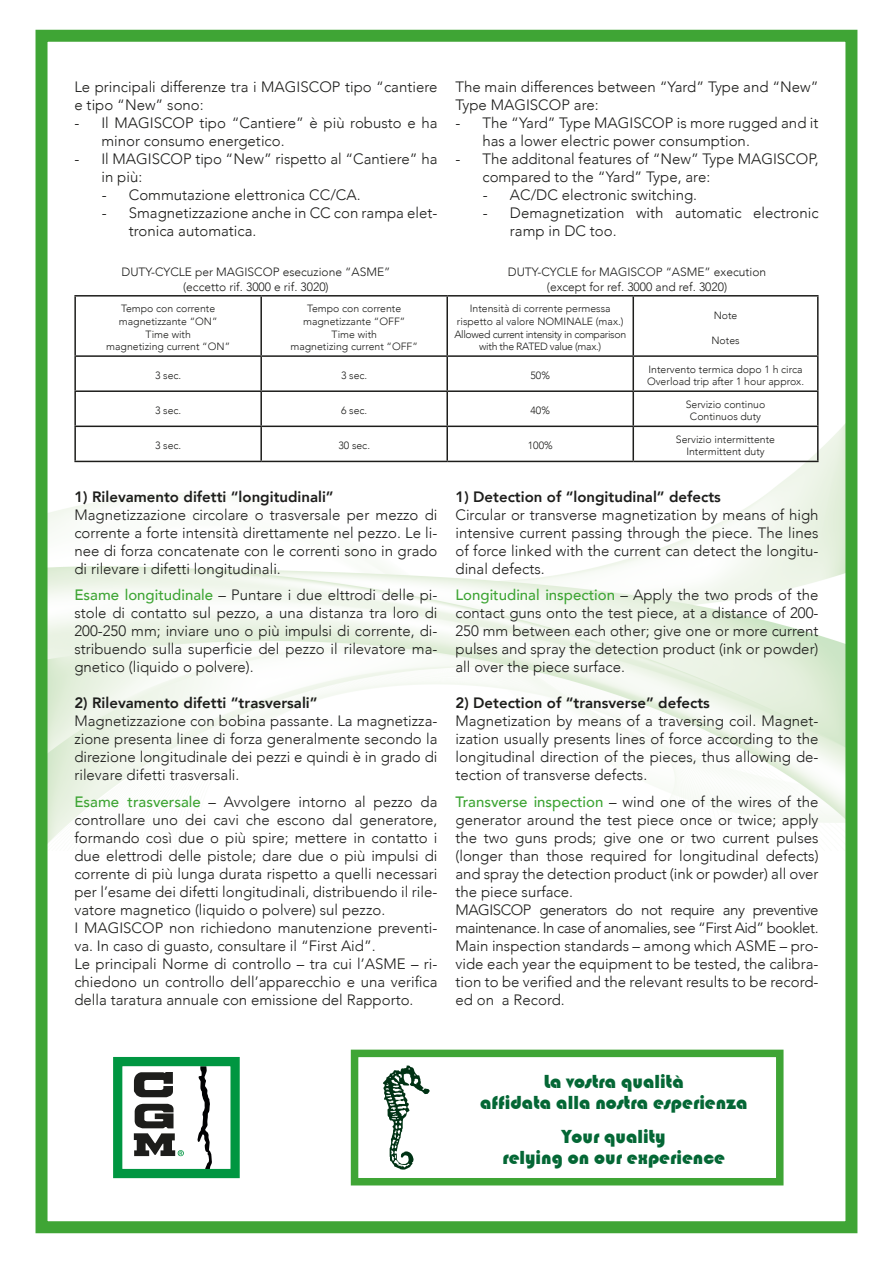
<style>
.page{position:relative;width:893px;height:1263px;background:#fff}
.page>*{position:absolute;margin:0;border:0;box-sizing:border-box;transform-origin:0 0}
.t1{font:19.5px/21px "Bauhaus 93";color:#046735;text-align:center}
.t2{font:300 15px/18px "Avenir";color:#1d1d1b}
.t3{font:800 15px "Avenir";color:#1d1d1b}
.t4{font:300 12px/14.4px "Avenir";color:#1d1d1b;text-align:center}
.t5{font:300 10.5px/12.6px "Avenir";color:#1d1d1b;text-align:center}
.t6{font:300 10.5px/12.6px "Avenir";letter-spacing:-.025em;color:#1d1d1b;text-align:center}
.s1{font-weight:500;color:#3fa535}
</style>
<div class="page">
<div style="left:36px;top:30px;width:821px;height:1203px;border:12px solid #3fa535"></div>
<hr style="left:74px;top:295px;width:187px;height:2px;background:#1d1d1b">
<hr style="left:74px;top:297px;width:2px;height:58px;background:#1d1d1b">
<hr style="left:261px;top:295px;width:186px;height:2px;background:#1d1d1b">
<hr style="left:260px;top:297px;width:2px;height:58px;background:#1d1d1b">
<hr style="left:447px;top:295px;width:186px;height:2px;background:#1d1d1b">
<hr style="left:446px;top:297px;width:2px;height:58px;background:#1d1d1b">
<hr style="left:633px;top:295px;width:186px;height:2px;background:#1d1d1b">
<hr style="left:632px;top:297px;width:2px;height:58px;background:#1d1d1b">
<hr style="left:817px;top:297px;width:2px;height:58px;background:#1d1d1b">
<hr style="left:74px;top:355px;width:187px;height:2px;background:#1d1d1b">
<hr style="left:74px;top:357px;width:2px;height:33px;background:#1d1d1b">
<hr style="left:261px;top:355px;width:186px;height:2px;background:#1d1d1b">
<hr style="left:260px;top:357px;width:2px;height:33px;background:#1d1d1b">
<hr style="left:447px;top:355px;width:186px;height:2px;background:#1d1d1b">
<hr style="left:446px;top:357px;width:2px;height:33px;background:#1d1d1b">
<hr style="left:633px;top:355px;width:186px;height:2px;background:#1d1d1b">
<hr style="left:632px;top:357px;width:2px;height:33px;background:#1d1d1b">
<hr style="left:817px;top:357px;width:2px;height:33px;background:#1d1d1b">
<hr style="left:74px;top:390px;width:187px;height:2px;background:#1d1d1b">
<hr style="left:74px;top:392px;width:2px;height:34px;background:#1d1d1b">
<hr style="left:261px;top:390px;width:186px;height:2px;background:#1d1d1b">
<hr style="left:260px;top:392px;width:2px;height:34px;background:#1d1d1b">
<hr style="left:447px;top:390px;width:186px;height:2px;background:#1d1d1b">
<hr style="left:446px;top:392px;width:2px;height:34px;background:#1d1d1b">
<hr style="left:633px;top:390px;width:186px;height:2px;background:#1d1d1b">
<hr style="left:632px;top:392px;width:2px;height:34px;background:#1d1d1b">
<hr style="left:817px;top:392px;width:2px;height:34px;background:#1d1d1b">
<hr style="left:74px;top:426px;width:187px;height:1px;background:#1d1d1b">
<hr style="left:74px;top:427px;width:2px;height:34px;background:#1d1d1b">
<hr style="left:261px;top:426px;width:186px;height:1px;background:#1d1d1b">
<hr style="left:260px;top:427px;width:2px;height:34px;background:#1d1d1b">
<hr style="left:447px;top:426px;width:186px;height:1px;background:#1d1d1b">
<hr style="left:446px;top:427px;width:2px;height:34px;background:#1d1d1b">
<hr style="left:633px;top:426px;width:186px;height:1px;background:#1d1d1b">
<hr style="left:632px;top:427px;width:2px;height:34px;background:#1d1d1b">
<hr style="left:817px;top:427px;width:2px;height:34px;background:#1d1d1b">
<hr style="left:74px;top:461px;width:187px;height:1px;background:#1d1d1b">
<hr style="left:261px;top:461px;width:186px;height:1px;background:#1d1d1b">
<hr style="left:447px;top:461px;width:186px;height:1px;background:#1d1d1b">
<hr style="left:633px;top:461px;width:186px;height:1px;background:#1d1d1b">
<svg style="left:197px;top:1067px;width:15px;height:101px"></svg>
<svg style="left:134px;top:1072px;width:39px;height:25px"></svg>
<svg style="left:134px;top:1104px;width:50px;height:52px"></svg>
<div style="left:113px;top:1057px;width:127px;height:121px;border:9px solid #009641"></div>
<div style="left:351px;top:1049px;width:432px;height:136px;border:8px solid #3fa535"></div>
<svg style="left:383px;top:1065px;width:47px;height:105px"></svg>
<p class="t2" style="left:74px;top:77px;width:365px">Le principali differenze tra i MAGISCOP tipo “cantiere e tipo “New” sono:</p>
<p class="t2" style="left:101px;top:113px;width:338px;text-indent:-27px">- Il MAGISCOP tipo “Cantiere” è più robusto e ha minor consumo energetico.</p>
<p class="t2" style="left:101px;top:149px;width:338px;text-indent:-27px">- Il MAGISCOP tipo “New” rispetto al “Cantiere” ha in più:</p>
<p class="t2" style="left:102px;top:185px;width:260px">- Commutazione elettronica CC/CA.</p>
<p class="t2" style="left:129px;top:203px;width:310px;text-indent:-27px">- Smagnetizzazione anche in CC con rampa elet&shy;tronica automatica.</p>
<p class="t2" style="left:455px;top:77px;width:365px">The main differences between “Yard” Type and “New”<br>Type MAGISCOP are:</p>
<p class="t2" style="left:482px;top:113px;width:338px;text-indent:-27px">- The “Yard” Type MAGISCOP is more rugged and it has a lower electric power consumption.</p>
<p class="t2" style="left:482px;top:149px;width:338px;text-indent:-27px">- The additonal features of “New” Type MAGISCOP, compared to the “Yard” Type, are:</p>
<p class="t2" style="left:483px;top:185px;width:216px">- AC/DC electronic switching.</p>
<p class="t2" style="left:510px;top:203px;width:310px;text-indent:-27px">- Demagnetization with automatic electronic ramp in DC too.</p>
<p class="t4" style="left:122px;top:265px;width:270px">DUTY-CYCLE per MAGISCOP esecuzione “ASME” (eccetto rif. 3000 e rif. 3020)</p>
<p class="t4" style="left:508px;top:265px;width:260px">DUTY-CYCLE for MAGISCOP “ASME” execution (except for ref. 3000 and ref. 3020)</p>
<p class="t5" style="left:106px;top:302px;width:125px">Tempo con corrente magnetizzante “ON”<br>Time with<br>magnetizing current “ON”</p>
<p class="t5" style="left:290px;top:302px;width:129px">Tempo con corrente magnetizzante “OFF”<br>Time with<br>magnetizing current “OFF”</p>
<p class="t6" style="left:454px;top:302px;width:173px">Intensità di corrente permessa rispetto al valore NOMINALE (max.)<br>Allowed current intensity in comparison with the RATED value (max.)</p>
<p class="t5" style="left:714px;top:309px;width:25px">Note</p>
<p class="t5" style="left:711px;top:334px;width:30px">Notes</p>
<p class="t5" style="left:155px;top:369px;width:28px">3 sec.</p>
<p class="t5" style="left:341px;top:369px;width:28px">3 sec.</p>
<p class="t5" style="left:530px;top:369px;width:21px">50%</p>
<p class="t5" style="left:647px;top:363px;width:159px;text-align:left">Intervento termica dopo 1 h circa<br>Overload trip after 1 hour approx.</p>
<p class="t5" style="left:155px;top:404px;width:28px">3 sec.</p>
<p class="t5" style="left:341px;top:404px;width:28px">6 sec.</p>
<p class="t5" style="left:530px;top:404px;width:21px">40%</p>
<p class="t5" style="left:686px;top:398px;width:81px">Servizio continuo<br>Continuos duty</p>
<p class="t5" style="left:155px;top:439px;width:28px">3 sec.</p>
<p class="t5" style="left:338px;top:439px;width:33px">30 sec.</p>
<p class="t5" style="left:528px;top:439px;width:26px">100%</p>
<p class="t5" style="left:676px;top:433px;width:101px">Servizio intermittente<br>Intermittent duty</p>
<p class="t3" style="left:74px;top:485px;width:261px">1) Rilevamento difetti “longitudinali”</p>
<p class="t2" style="left:74px;top:505px;width:365px;text-align:justify">Magnetizzazione circolare o trasversale per mezzo di corrente a forte intensità direttamente nel pezzo. Le li&shy;nee di forza concatenate con le correnti sono in grado di rilevare i difetti longitudinali.</p>
<p class="t2" style="left:74px;top:586px;width:365px;text-align:justify"><span class="s1">Esame longitudinale</span> – Puntare i due elttrodi delle pi&shy;stole di contatto sul pezzo, a una distanza tra loro di 200-250 mm; inviare uno o più impulsi di corrente, di&shy;stribuendo sulla superficie del pezzo il rilevatore ma&shy;gnetico (liquido o polvere).</p>
<p class="t3" style="left:74px;top:691px;width:245px">2) Rilevamento difetti “trasversali”</p>
<p class="t2" style="left:74px;top:712px;width:365px;text-align:justify">Magnetizzazione con bobina passante. La magnetizza&shy;zione presenta linee di forza generalmente secondo la direzione longitudinale dei pezzi e quindi è in grado di rilevare difetti trasversali.</p>
<p class="t2" style="left:74px;top:792px;width:365px"><span class="s1">Esame trasversale</span> – Avvolgere intorno al pezzo da controllare uno dei cavi che escono dal generatore, formando così due o più spire; mettere in contatto i due elettrodi delle pistole; dare due o più impulsi di corrente di più lunga durata rispetto a quelli necessari per l’esame dei difetti longitudinali, distribuendo il rile&shy;vatore magnetico (liquido o polvere) sul pezzo.<br>I MAGISCOP non richiedono manutenzione preventi&shy;va. In caso di guasto, consultare il “First Aid”.<br>Le principali Norme di controllo – tra cui l’ASME – ri&shy;chiedono un controllo dell’apparecchio e una verifica della taratura annuale con emissione del Rapporto.</p>
<p class="t3" style="left:455px;top:485px;width:267px">1) Detection of “longitudinal” defects</p>
<p class="t2" style="left:455px;top:505px;width:365px;text-align:justify">Circular or transverse magnetization by means of high intensive current passing through the piece. The lines of force linked with the current can detect the longitu&shy;dinal defects.</p>
<p class="t2" style="left:455px;top:586px;width:365px;text-align:justify"><span class="s1">Longitudinal inspection</span> – Apply the two prods of the contact guns onto the test piece, at a distance of 200- 250 mm between each other; give one or more current pulses and spray the detection product (ink or powder) all over the piece surface.</p>
<p class="t3" style="left:455px;top:691px;width:256px">2) Detection of “transverse” defects</p>
<p class="t2" style="left:455px;top:712px;width:365px;text-align:justify">Magnetization by means of a traversing coil. Magnet&shy;ization usually presents lines of force according to the longitudinal direction of the pieces, thus allowing de&shy;tection of transverse defects.</p>
<p class="t2" style="left:455px;top:792px;width:365px"><span class="s1">Transverse inspection</span> – wind one of the wires of the generator around the test piece once or twice; apply the two guns prods; give one or two current pulses (longer than those required for longitudinal defects) and spray the detection product (ink or powder) all over the piece surface.<br>MAGISCOP generators do not require any preventive maintenance. In case of anomalies, see “First Aid” booklet.<br>Main inspection standards – among which ASME – pro&shy;vide each year the equipment to be tested, the calibra&shy;tion to be verified and the relevant results to be record&shy;ed on a Record.</p>
<h1 class="t1" style="left:480px;top:1071px;width:269px">La vostra qualità<br>affidata alla nostra esperienza</h1>
<h1 class="t1" style="left:502px;top:1126px;width:224px">Your quality<br>relying on our experience</h1>
</div>
